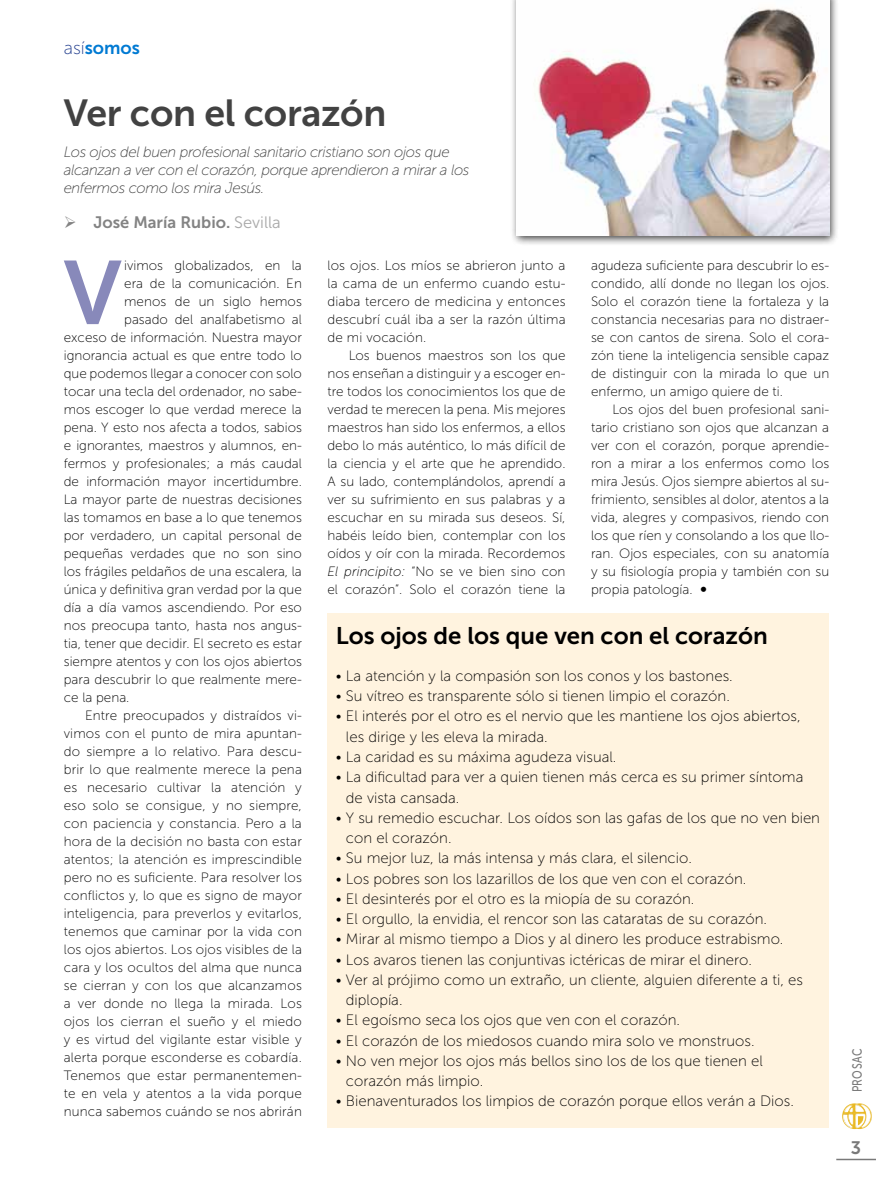
<style>
.page{position:relative;width:893px;height:1191px;background:#fff}
.page>*{position:absolute;margin:0;border:0;box-sizing:border-box;transform-origin:0 0}
.t1{font:89.55px "Museo Sans 700";color:#8889ba}
.t2{font:37.5px "Museo Sans 700";letter-spacing:-.01em;color:#424242}
.t3{font:24px "Museo Sans 700";color:#000}
.t4{font:18px "Museo Sans 700";color:#007ad3}
.t5{font:18px "Museo Sans 700";color:#797979}
.t6{font:16.5px "Museo Sans 700";color:#838383}
.t7{font:15px/20.2px "Museo Sans 100";color:#000}
.t8{font:italic 15px/18px "Museo Sans 100";letter-spacing:-.03em;color:#424242}
.t9{font:13.5px/18px "Museo Sans 100";color:#000;text-align:justify}
.t10{font:13.35px "Museo Sans 500";letter-spacing:.04em;color:#797979;scale:.79 1}
.s1{font-family:"Museo Sans 100";color:#25408f}
.s2{font-family:"Museo Sans 300";color:#a9a9a9}
.s3{font-style:italic}
.s4{font-family:"Museo Sans 700"}
</style>
<div class="page">
<hr style="left:836px;top:1158px;width:40px;height:2px;background:#797979">
<img style="left:842px;top:1103px;width:17px;height:19px">
<div style="left:510px;top:0;width:329px;height:246px;background:#000;opacity:.75"></div>
<img style="left:517px;top:0;width:312px;height:236px">
<div style="left:327px;top:613px;width:502px;height:514px;background:#fff3df"></div>
<h3 class="t4" style="left:64px;top:38px;width:78px"><span class="s1">así</span>somos</h3>
<h2 class="t2" style="left:64px;top:92px;width:324px">Ver con el corazón</h2>
<p class="t8" style="left:64px;top:143px;width:407px">Los ojos del buen profesional sanitario cristiano son ojos que alcanzan a ver con el corazón, porque aprendieron a mirar a los enfermos como los mira Jesús.</p>
<p class="t6" style="left:64px;top:213px;width:219px">➢ José María Rubio. <span class="s2">Sevilla</span></p>
<h1 class="t1" style="left:64px;top:243px;width:59px">V</h1>
<p class="t9" style="left:124px;top:257px;width:179px">ivimos globalizados, en la</p>
<p class="t9" style="left:124px;top:275px;width:179px">era de la comunicación. En</p>
<p class="t9" style="left:124px;top:293px;width:179px">menos de un siglo hemos</p>
<p class="t9" style="left:124px;top:311px;width:179px">pasado del analfabetismo al</p>
<p class="t9" style="left:64px;top:329px;width:240px">exceso de información. Nuestra mayor</p>
<p class="t9" style="left:64px;top:346px;width:240px">ignorancia actual es que entre todo lo</p>
<p class="t9" style="left:64px;top:364px;width:240px">que podemos llegar a conocer con solo</p>
<p class="t9" style="left:64px;top:382px;width:240px">tocar una tecla del ordenador, no sabe-</p>
<p class="t9" style="left:64px;top:400px;width:240px">mos escoger lo que verdad merece la</p>
<p class="t9" style="left:64px;top:418px;width:240px">pena. Y esto nos afecta a todos, sabios</p>
<p class="t9" style="left:64px;top:436px;width:240px">e ignorantes, maestros y alumnos, en-</p>
<p class="t9" style="left:64px;top:454px;width:240px">fermos y profesionales; a más caudal</p>
<p class="t9" style="left:64px;top:472px;width:240px">de información mayor incertidumbre.</p>
<p class="t9" style="left:64px;top:490px;width:240px">La mayor parte de nuestras decisiones</p>
<p class="t9" style="left:64px;top:508px;width:240px">las tomamos en base a lo que tenemos</p>
<p class="t9" style="left:64px;top:526px;width:240px">por verdadero, un capital personal de</p>
<p class="t9" style="left:64px;top:544px;width:240px">pequeñas verdades que no son sino</p>
<p class="t9" style="left:64px;top:562px;width:240px">los frágiles peldaños de una escalera, la</p>
<p class="t9" style="left:64px;top:580px;width:240px">única y definitiva gran verdad por la que</p>
<p class="t9" style="left:64px;top:598px;width:240px">día a día vamos ascendiendo. Por eso</p>
<p class="t9" style="left:64px;top:616px;width:240px">nos preocupa tanto, hasta nos angus-</p>
<p class="t9" style="left:64px;top:634px;width:240px">tia, tener que decidir. El secreto es estar</p>
<p class="t9" style="left:64px;top:652px;width:240px">siempre atentos y con los ojos abiertos</p>
<p class="t9" style="left:64px;top:670px;width:240px">para descubrir lo que realmente mere-</p>
<p class="t9" style="left:64px;top:688px;width:67px">ce la pena.</p>
<p class="t9" style="left:85px;top:706px;width:218px">Entre preocupados y distraídos vi-</p>
<p class="t9" style="left:64px;top:724px;width:240px">vimos con el punto de mira apuntan-</p>
<p class="t9" style="left:64px;top:742px;width:240px">do siempre a lo relativo. Para descu-</p>
<p class="t9" style="left:64px;top:760px;width:240px">brir lo que realmente merece la pena</p>
<p class="t9" style="left:64px;top:778px;width:240px">es necesario cultivar la atención y</p>
<p class="t9" style="left:64px;top:796px;width:240px">eso solo se consigue, y no siempre,</p>
<p class="t9" style="left:64px;top:814px;width:240px">con paciencia y constancia. Pero a la</p>
<p class="t9" style="left:64px;top:832px;width:240px">hora de la decisión no basta con estar</p>
<p class="t9" style="left:64px;top:850px;width:240px">atentos; la atención es imprescindible</p>
<p class="t9" style="left:64px;top:868px;width:240px">pero no es suficiente. Para resolver los</p>
<p class="t9" style="left:64px;top:886px;width:240px">conflictos y, lo que es signo de mayor</p>
<p class="t9" style="left:64px;top:904px;width:240px">inteligencia, para preverlos y evitarlos,</p>
<p class="t9" style="left:64px;top:922px;width:240px">tenemos que caminar por la vida con</p>
<p class="t9" style="left:64px;top:940px;width:240px">los ojos abiertos. Los ojos visibles de la</p>
<p class="t9" style="left:64px;top:958px;width:240px">cara y los ocultos del alma que nunca</p>
<p class="t9" style="left:64px;top:976px;width:240px">se cierran y con los que alcanzamos</p>
<p class="t9" style="left:64px;top:994px;width:240px">a ver donde no llega la mirada. Los</p>
<p class="t9" style="left:64px;top:1012px;width:240px">ojos los cierran el sueño y el miedo</p>
<p class="t9" style="left:64px;top:1030px;width:240px">y es virtud del vigilante estar visible y</p>
<p class="t9" style="left:64px;top:1048px;width:240px">alerta porque esconderse es cobardía.</p>
<p class="t9" style="left:64px;top:1066px;width:240px">Tenemos que estar permanentemen-</p>
<p class="t9" style="left:64px;top:1084px;width:240px">te en vela y atentos a la vida porque</p>
<p class="t9" style="left:64px;top:1102px;width:240px">nunca sabemos cuándo se nos abrirán</p>
<p class="t9" style="left:327px;top:256px;width:240px">los ojos. Los míos se abrieron junto a la cama de un enfermo cuando estu&shy;diaba tercero de medicina y entonces descubrí cuál iba a ser la razón última de mi vocación.</p>
<p class="t9" style="left:327px;top:346px;width:240px;text-indent:21px">Los buenos maestros son los que nos enseñan a distinguir y a escoger en&shy;tre todos los conocimientos los que de verdad te merecen la pena. Mis mejores maestros han sido los enfermos, a ellos debo lo más auténtico, lo más difícil de la ciencia y el arte que he aprendido.<br>A su lado, contemplándolos, aprendí a ver su sufrimiento en sus palabras y a escuchar en su mirada sus deseos. Sí, habéis leído bien, contemplar con los oídos y oír con la mirada. Recordemos <span class="s3">El principito:</span> “No se ve bien sino con el corazón”. Solo el corazón tiene la</p>
<p class="t9" style="left:591px;top:256px;width:240px">agudeza suficiente para descubrir lo es&shy;condido, allí donde no llegan los ojos.<br>Solo el corazón tiene la fortaleza y la constancia necesarias para no distraer&shy;se con cantos de sirena. Solo el cora&shy;zón tiene la inteligencia sensible capaz de distinguir con la mirada lo que un enfermo, un amigo quiere de ti.</p>
<p class="t9" style="left:591px;top:400px;width:240px;text-indent:21px">Los ojos del buen profesional sani&shy;tario cristiano son ojos que alcanzan a ver con el corazón, porque aprendie&shy;ron a mirar a los enfermos como los mira Jesús. Ojos siempre abiertos al su&shy;frimiento, sensibles al dolor, atentos a la vida, alegres y compasivos, riendo con los que ríen y consolando a los que llo&shy;ran. Ojos especiales, con su anatomía y su fisiología propia y también con su propia patología. <span class="s4">∞</span></p>
<h3 class="t3" style="left:336px;top:622px;width:433px">Los ojos de los que ven con el corazón</h3>
<p class="t7" style="left:336px;top:666px;width:398px">• La atención y la compasión son los conos y los bastones.</p>
<p class="t7" style="left:336px;top:686px;width:395px">• Su vítreo es transparente sólo si tienen limpio el corazón.</p>
<p class="t7" style="left:346px;top:706px;width:456px;text-indent:-10px">• El interés por el otro es el nervio que les mantiene los ojos abiertos, les dirige y les eleva la mirada.</p>
<p class="t7" style="left:336px;top:747px;width:282px">• La caridad es su máxima agudeza visual.</p>
<p class="t7" style="left:346px;top:767px;width:459px;text-indent:-10px">• La dificultad para ver a quien tienen más cerca es su primer síntoma de vista cansada.</p>
<p class="t7" style="left:346px;top:807px;width:476px;text-indent:-10px">• Y su remedio escuchar. Los oídos son las gafas de los que no ven bien con el corazón.</p>
<p class="t7" style="left:336px;top:848px;width:358px">• Su mejor luz, la más intensa y más clara, el silencio.</p>
<p class="t7" style="left:336px;top:868px;width:412px">• Los pobres son los lazarillos de los que ven con el corazón.</p>
<p class="t7" style="left:336px;top:888px;width:360px">• El desinterés por el otro es la miopía de su corazón.</p>
<p class="t7" style="left:336px;top:909px;width:433px">• El orgullo, la envidia, el rencor son las cataratas de su corazón.</p>
<p class="t7" style="left:336px;top:929px;width:449px">• Mirar al mismo tiempo a Dios y al dinero les produce estrabismo.</p>
<p class="t7" style="left:336px;top:949px;width:417px">• Los avaros tienen las conjuntivas ictéricas de mirar el dinero.</p>
<p class="t7" style="left:346px;top:969px;width:459px;text-indent:-10px">• Ver al prójimo como un extraño, un cliente, alguien diferente a ti, es diplopía.</p>
<p class="t7" style="left:336px;top:1010px;width:346px">• El egoísmo seca los ojos que ven con el corazón.</p>
<p class="t7" style="left:336px;top:1030px;width:420px">• El corazón de los miedosos cuando mira solo ve monstruos.</p>
<p class="t7" style="left:346px;top:1050px;width:418px;text-indent:-10px">• No ven mejor los ojos más bellos sino los de los que tienen el corazón más limpio.</p>
<p class="t7" style="left:336px;top:1091px;width:459px">• Bienaventurados los limpios de corazón porque ellos verán a Dios.</p>
<p class="t10" style="left:850px;top:1092px;width:57px;rotate:-90deg">PROSAC</p>
<h3 class="t5" style="left:851px;top:1138px;width:12px">3</h3>
</div>
